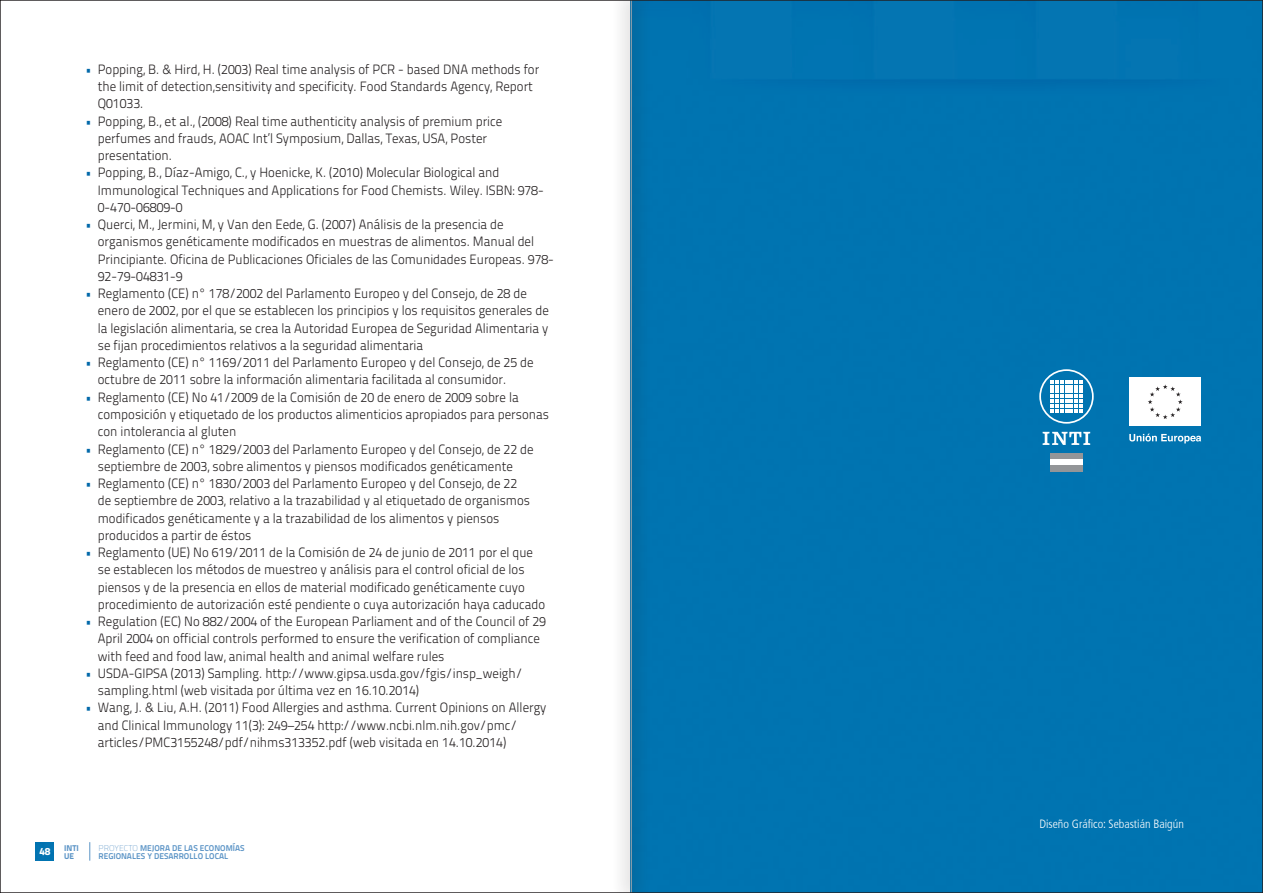
<style>
.page{position:relative;width:1263px;height:893px;background:#fff}
.page>*{position:absolute;margin:0;border:0;box-sizing:border-box;transform-origin:0 0}
.t1{font:300 13.5px/17.2px "Titillium Text 22 L";color:#231f20;scale:.95 1}
.t2{font:300 condensed 12px "Frutiger";color:#fff}
.t3{font:800 10.5px "Titillium Text 22 L";color:#fff}
.t4{font:700 8.4px/8.4px "Titillium Text 22 L";color:#5b94c6}
.t5{font:800 8.4px/8.4px "Titillium Text 22 L";color:#5b94c6}
.s1{font-weight:800;color:#0068a9}
.s2{font-weight:100}
</style>
<div class="page">
<img style="left:35px;top:842px;width:19px;height:19px">
<svg style="left:90px;top:842px;width:1px;height:19px"></svg>
<div style="left:651px;top:2px;width:610px;height:889px;background:#0074b1"></div>
<svg style="left:1042px;top:432px;width:48px;height:13px"></svg>
<svg style="left:1039px;top:369px;width:55px;height:55px"></svg>
<div style="left:1050px;top:453px;width:33px;height:6px;background:#939598"></div>
<div style="left:1050px;top:459px;width:33px;height:6px;background:#fff"></div>
<div style="left:1050px;top:465px;width:33px;height:6px;background:#939598"></div>
<div style="left:1129px;top:378px;width:72px;height:48px;background:#fff"></div>
<svg style="left:1148px;top:384px;width:34px;height:35px"></svg>
<svg style="left:1129px;top:434px;width:72px;height:9px"></svg>
<div style="left:611px;top:0;width:40px;height:893px;background:#231f20;opacity:.25"></div>
<hr style="left:631px;top:0;width:1px;height:893px;background:#a8a9ad">
<p class="t1" style="left:98px;top:60px;width:466px;text-indent:-13px"><span class="s1">•</span> Popping, B. &amp; Hird, H. (2003) Real time analysis of PCR - based DNA methods for the limit of detection,sensitivity and specificity. Food Standards Agency, Report<br>Q01033.</p>
<p class="t1" style="left:98px;top:112px;width:427px;text-indent:-13px"><span class="s1">•</span> Popping, B., et al., (2008) Real time authenticity analysis of premium price perfumes and frauds, AOAC Int’l Symposium, Dallas, Texas, USA, Poster presentation.</p>
<p class="t1" style="left:98px;top:163px;width:471px;text-indent:-13px"><span class="s1">•</span> Popping, B., Díaz-Amigo, C., y Hoenicke, K. (2010) Molecular Biological and<br>Immunological Techniques and Applications for Food Chemists. Wiley. ISBN: 978-<br>0-470-06809-0</p>
<p class="t1" style="left:98px;top:215px;width:482px;text-indent:-13px"><span class="s1">•</span> Querci, M., Jermini, M, y Van den Eede, G. (2007) Análisis de la presencia de organismos genéticamente modificados en muestras de alimentos. Manual del Principiante. Oficina de Publicaciones Oficiales de las Comunidades Europeas. 978- 92-79-04831-9</p>
<p class="t1" style="left:98px;top:284px;width:476px;text-indent:-13px"><span class="s1">•</span> Reglamento (CE) n° 178/2002 del Parlamento Europeo y del Consejo, de 28 de enero de 2002, por el que se establecen los principios y los requisitos generales de la legislación alimentaria, se crea la Autoridad Europea de Seguridad Alimentaria y se fijan procedimientos relativos a la seguridad alimentaria</p>
<p class="t1" style="left:98px;top:353px;width:460px;text-indent:-13px"><span class="s1">•</span> Reglamento (CE) n° 1169/2011 del Parlamento Europeo y del Consejo, de 25 de octubre de 2011 sobre la información alimentaria facilitada al consumidor.</p>
<p class="t1" style="left:98px;top:388px;width:476px;text-indent:-13px"><span class="s1">•</span> Reglamento (CE) No 41/2009 de la Comisión de 20 de enero de 2009 sobre la composición y etiquetado de los productos alimenticios apropiados para personas con intolerancia al gluten</p>
<p class="t1" style="left:85px;top:439px;width:474px;text-align:center"><span class="s1">•</span> Reglamento (CE) n° 1829/2003 del Parlamento Europeo y del Consejo, de 22 de septiembre de 2003, sobre alimentos y piensos modificados genéticamente</p>
<p class="t1" style="left:98px;top:474px;width:456px;text-indent:-13px"><span class="s1">•</span> Reglamento (CE) n° 1830/2003 del Parlamento Europeo y del Consejo, de 22 de septiembre de 2003, relativo a la trazabilidad y al etiquetado de organismos modificados genéticamente y a la trazabilidad de los alimentos y piensos producidos a partir de éstos</p>
<p class="t1" style="left:98px;top:543px;width:472px;text-indent:-13px"><span class="s1">•</span> Reglamento (UE) No 619/2011 de la Comisión de 24 de junio de 2011 por el que se establecen los métodos de muestreo y análisis para el control oficial de los piensos y de la presencia en ellos de material modificado genéticamente cuyo procedimiento de autorización esté pendiente o cuya autorización haya caducado</p>
<p class="t1" style="left:98px;top:612px;width:473px;text-indent:-13px"><span class="s1">•</span> Regulation (EC) No 882/2004 of the European Parliament and of the Council of 29<br>April 2004 on official controls performed to ensure the verification of compliance with feed and food law, animal health and animal welfare rules</p>
<p class="t1" style="left:98px;top:664px;width:449px;text-indent:-13px"><span class="s1">•</span> USDA-GIPSA (2013) Sampling. http://www.gipsa.usda.gov/fgis/insp_weigh/ sampling.html (web visitada por última vez en 16.10.2014)</p>
<p class="t1" style="left:98px;top:698px;width:474px;text-indent:-13px"><span class="s1">•</span> Wang, J. &amp; Liu, A.H. (2011) Food Allergies and asthma. Current Opinions on Allergy and Clinical Immunology 11(3): 249–254 http://www.ncbi.nlm.nih.gov/pmc/ articles/PMC3155248/pdf/nihms313352.pdf (web visitada en 14.10.2014)</p>
<p class="t3" style="left:39px;top:843px;width:13px">48</p>
<p class="t4" style="left:99px;top:843px;width:148px"><span class="s2">PROYECTO</span> MEJORA DE LAS ECONOMÍAS<br>REGIONALES</p>
<p class="t5" style="left:64px;top:843px;width:16px">INTI<br>UE</p>
<p class="t4" style="left:147px;top:851px;width:13px">Y DESARROLLO</p>
<p class="t4" style="left:205px;top:851px;width:6px">LOCAL</p>
<p class="t2" style="left:1039px;top:817px;width:146px">Diseño Gráfico: Sebastián Baigún</p>
</div>
